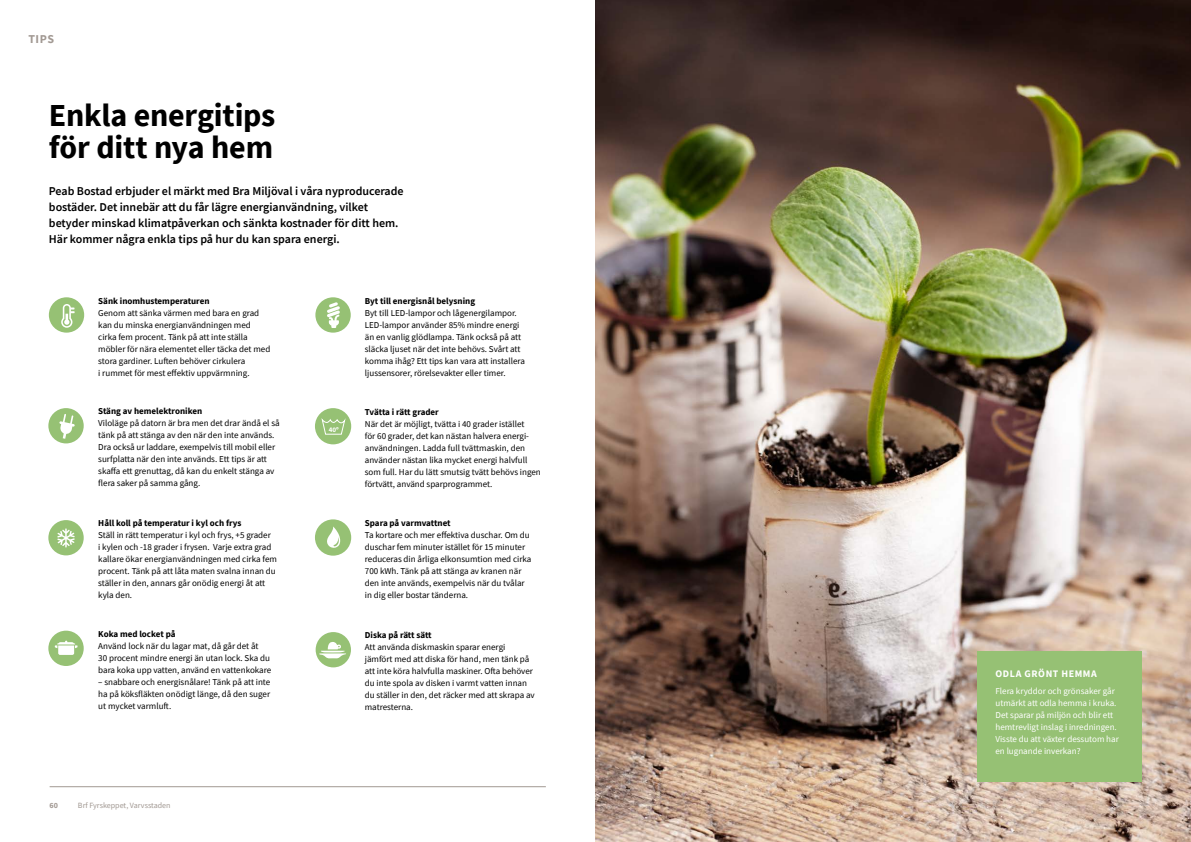
<style>
.page{position:relative;width:1191px;height:842px;background:#fff}
.page>*{position:absolute;margin:0;border:0;box-sizing:border-box;transform-origin:0 0}
.t1{font:700 32px "Source Sans Pro";letter-spacing:-.005em;color:#000}
.t2{font:600 12px "Source Sans Pro";color:#000}
.t3{font:700 12px "Source Sans Pro";color:#a29993}
.Handjagat_orange{font:700 10px "Source Sans Pro";letter-spacing:.055em;color:#fff}
.t4{font:9px/12px "Source Sans Pro";color:#000}
.brödtext{font:9px/12px "Source Sans Pro";color:#fff}
.t5{font:700 9px "Source Sans Pro";color:#000}
.t6{font:700 9px "Source Sans Pro";letter-spacing:-.02em;color:#000}
.t7{font:8px "Source Sans Pro";color:#a29993}
.t8{font:700 8px "Source Sans Pro";color:#a29993}
.t9{font:700 7px "Source Sans Pro";color:#fff}
</style>
<div class="page">
<hr style="left:50px;top:786px;width:496px;height:1px;background:#a29993">
<img style="left:595px;top:0;width:596px;height:842px">
<div style="left:49px;top:297px;width:35px;height:36px;background:#96c174;border-radius:50%"></div>
<div style="left:48px;top:408px;width:36px;height:35px;background:#96c174;border-radius:50%"></div>
<div style="left:48px;top:520px;width:36px;height:35px;background:#96c174;border-radius:50%"></div>
<div style="left:48px;top:631px;width:36px;height:35px;background:#96c174;border-radius:50%"></div>
<div style="left:316px;top:632px;width:35px;height:35px;background:#96c174;border-radius:50%"></div>
<div style="left:315px;top:297px;width:36px;height:36px;background:#96c174;border-radius:50%"></div>
<svg style="left:327px;top:302px;width:13px;height:26px"></svg>
<svg style="left:59px;top:414px;width:16px;height:25px"></svg>
<div style="left:315px;top:408px;width:36px;height:36px;background:#96c174;border-radius:50%"></div>
<div style="left:315px;top:519px;width:36px;height:37px;background:#96c174;border-radius:50%"></div>
<svg style="left:327px;top:526px;width:13px;height:22px"></svg>
<svg style="left:61px;top:304px;width:14px;height:24px"></svg>
<svg style="left:321px;top:418px;width:24px;height:17px"></svg>
<svg style="left:57px;top:528px;width:18px;height:19px"></svg>
<svg style="left:55px;top:641px;width:23px;height:14px"></svg>
<svg style="left:319px;top:642px;width:27px;height:16px"></svg>
<div style="left:977px;top:651px;width:164px;height:130px;background:#96c174"></div>
<p class="t3" style="left:28px;top:30px;width:27px">TIPS</p>
<p class="t1" style="left:49px;top:94px;width:228px">Enkla energitips</p>
<p class="t1" style="left:49px;top:126px;width:226px">för ditt nya hem</p>
<p class="t2" style="left:49px;top:184px;width:356px">Peab Bostad erbjuder el märkt med Bra Miljöval i våra nyproducerade</p>
<p class="t2" style="left:49px;top:200px;width:321px">bostäder. Det innebär att du får lägre energianvändning, vilket</p>
<p class="t2" style="left:49px;top:216px;width:351px">betyder minskad klimatpåverkan och sänkta kostnader för ditt hem.</p>
<p class="t2" style="left:49px;top:232px;width:292px">Här kommer några enkla tips på hur du kan spara energi.</p>
<p class="t5" style="left:98px;top:295px;width:113px">Sänk inomhustemperaturen</p>
<p class="t4" style="left:98px;top:307px;width:162px">Genom att sänka värmen med bara en grad</p>
<p class="t4" style="left:98px;top:319px;width:154px">kan du minska energianvändningen med</p>
<p class="t4" style="left:98px;top:331px;width:151px">cirka fem procent. Tänk på att inte ställa</p>
<p class="t4" style="left:98px;top:343px;width:174px">möbler för nära elementet eller täcka det med stora gardiner. Luften behöver cirkulera</p>
<p class="t4" style="left:98px;top:367px;width:153px">i rummet för mest effektiv uppvärmning.</p>
<p class="t5" style="left:98px;top:405px;width:105px">Stäng av hemelektroniken</p>
<p class="t4" style="left:98px;top:417px;width:183px">Viloläge på datorn är bra men det drar ändå el så tänk på att stänga av den när den inte används.<br>Dra också ur laddare, exempelvis till mobil eller surfplatta när den inte används. Ett tips är att skaffa ett grenuttag, då kan du enkelt stänga av flera saker på samma gång.</p>
<p class="t5" style="left:98px;top:517px;width:145px">Håll koll på temperatur i kyl och frys</p>
<p class="t4" style="left:98px;top:529px;width:180px">Ställ in rätt temperatur i kyl och frys, +5 grader<br>i kylen och -18 grader i frysen. Varje extra grad kallare ökar energianvändningen med cirka fem procent. Tänk på att låta maten svalna innan du ställer in den, annars går onödig energi åt att kyla den.</p>
<p class="t5" style="left:98px;top:628px;width:79px">Koka med locket på</p>
<p class="t4" style="left:98px;top:640px;width:162px">Använd lock när du lagar mat, då går det åt</p>
<p class="t4" style="left:98px;top:652px;width:174px">30 procent mindre energi än utan lock. Ska du bara koka upp vatten, använd en vattenkokare</p>
<p class="t4" style="left:98px;top:676px;width:173px;text-align:justify">– snabbare och energisnålare! Tänk på att inte ha på köksfläkten onödigt länge, då den suger ut mycket varmluft.</p>
<p class="t8" style="left:50px;top:800px;width:10px">60</p>
<p class="t7" style="left:78px;top:800px;width:94px">Brf Fyrskeppet, Varvsstaden</p>
<p class="t9" style="left:329px;top:424px;width:12px">40º</p>
<p class="t5" style="left:365px;top:295px;width:112px">Byt till energisnål belysning</p>
<p class="t4" style="left:365px;top:307px;width:153px">Byt till LED-lampor och lågenergilampor.</p>
<p class="t4" style="left:365px;top:319px;width:156px">LED-lampor använder 85% mindre energi</p>
<p class="t4" style="left:365px;top:331px;width:158px">än en vanlig glödlampa. Tänk också på att</p>
<p class="t4" style="left:365px;top:343px;width:157px">släcka ljuset när det inte behövs. Svårt att</p>
<p class="t4" style="left:365px;top:355px;width:162px">komma ihåg? Ett tips kan vara att installera ljussensorer, rörelsevakter eller timer.</p>
<p class="t6" style="left:365px;top:406px;width:75px">Tvätta i rätt grader</p>
<p class="t4" style="left:365px;top:418px;width:161px">När det är möjligt, tvätta i 40 grader istället</p>
<p class="t4" style="left:365px;top:430px;width:166px">för 60 grader, det kan nästan halvera energi-</p>
<p class="t4" style="left:365px;top:442px;width:177px">användningen. Ladda full tvättmaskin, den använder nästan lika mycket energi halvfull som full. Har du lätt smutsig tvätt behövs ingen förtvätt, använd sparprogrammet.</p>
<p class="t5" style="left:365px;top:517px;width:87px">Spara på varmvattnet</p>
<p class="t4" style="left:365px;top:529px;width:168px">Ta kortare och mer effektiva duschar. Om du duschar fem minuter istället för 15 minuter reduceras din årliga elkonsumtion med cirka 700 kWh. Tänk på att stänga av kranen när</p>
<p class="t4" style="left:365px;top:577px;width:161px">den inte används, exempelvis när du tvålar</p>
<p class="t4" style="left:365px;top:589px;width:105px">in dig eller bostar tänderna.</p>
<p class="t5" style="left:365px;top:629px;width:68px">Diska på rätt sätt</p>
<p class="t4" style="left:365px;top:641px;width:142px">Att använda diskmaskin sparar energi</p>
<p class="t4" style="left:365px;top:653px;width:171px">jämfört med att diska för hand, men tänk på att inte köra halvfulla maskiner. Ofta behöver du inte spola av disken i varmt vatten innan du ställer in den, det räcker med att skrapa av matresterna.</p>
<p class="Handjagat_orange" style="left:995px;top:666px;width:103px">ODLA GRÖNT HEMMA</p>
<p class="brödtext" style="left:995px;top:684px;width:125px">Flera kryddor och grönsaker går utmärkt att odla hemma i kruka.<br>Det sparar på miljön och blir ett hemtrevligt inslag i inredningen.<br>Visste du att växter dessutom har</p>
<p class="brödtext" style="left:995px;top:744px;width:87px">en lugnande inverkan?</p>
</div>
